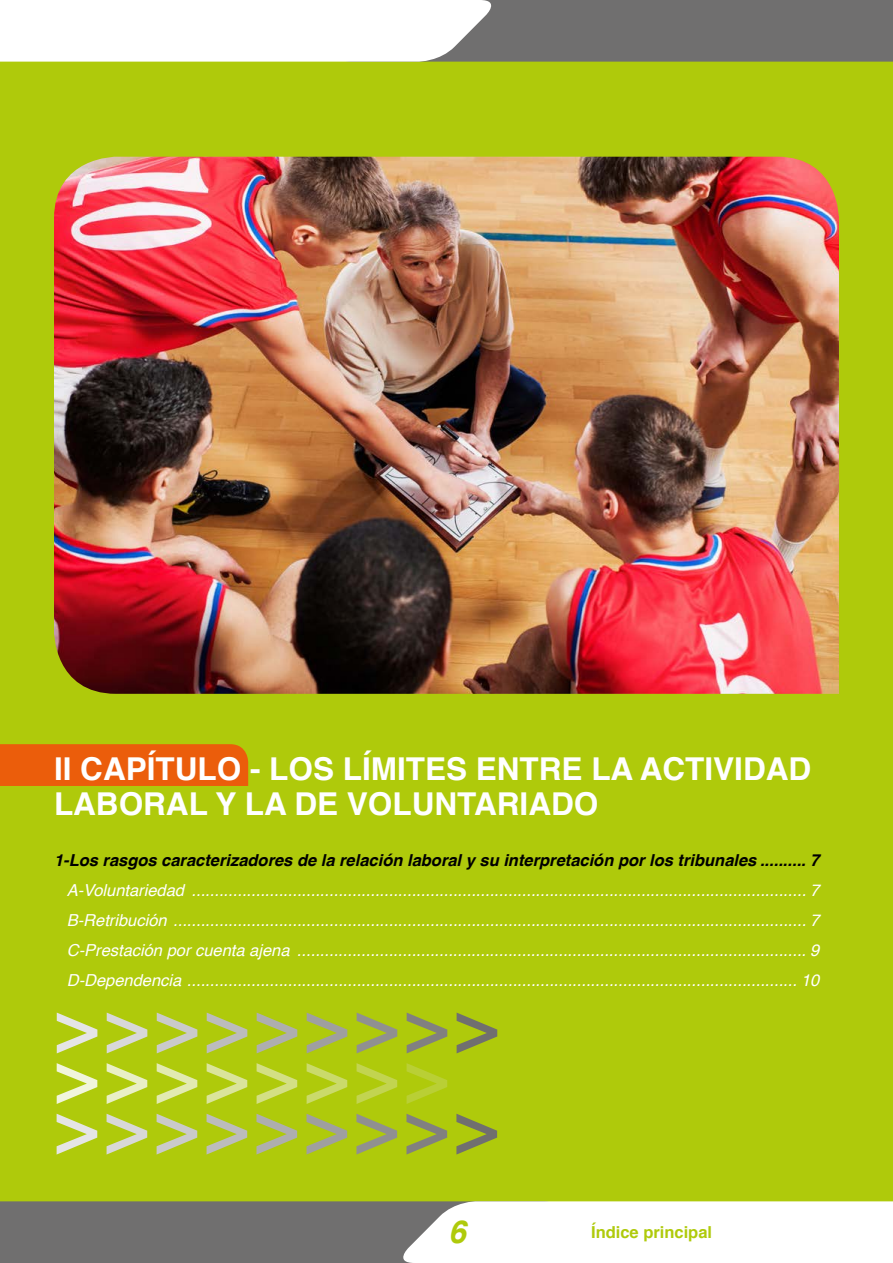
<style>
.page{position:relative;width:893px;height:1263px;background:#afca0b}
.page>*{position:absolute;margin:0;border:0;box-sizing:border-box;transform-origin:0 0}
.t1{font:700 31.5px/34.7px "Helvetica";color:#fff}
.t2{font:italic 700 31.5px "Helvetica";color:#afca0b}
.t3{font:italic 16.5px/30px "Helvetica";color:#fff;text-align:justify}
.t4{font:italic 700 16.5px "Helvetica";color:#000}
.t5{font:700 16.5px "Helvetica";color:#afca0b}
</style>
<div class="page">
<svg style="left:0;top:1201px;width:893px;height:62px;background:#babab9"></svg>
<img style="left:54px;top:157px;width:785px;height:537px">
<svg style="left:0;top:0;width:893px;height:62px;background:#babab9"></svg>
<div style="left:0;top:744px;width:248px;height:42px;background:#eb5d0b"></div>
<h1 class="t1" style="left:54px;top:752px;width:759px">II CAPÍTULO - LOS LÍMITES ENTRE LA ACTIVIDAD<br>LABORAL Y LA DE VOLUNTARIADO</h1>
<p class="t4" style="left:54px;top:847px;width:767px">1-Los rasgos caracterizadores de la relación laboral y su interpretación por los tribunales .......... 7</p>
<p class="t3" style="left:67px;top:876px;width:754px">A-Voluntariedad ...................................................................................................................................... 7<br>B-Retribución .......................................................................................................................................... 7<br>C-Prestación por cuenta ajena ............................................................................................................... 9<br>D-Dependencia ..................................................................................................................................... 10</p>
<h1 class="t2" style="left:448px;top:1206px;width:19px">6</h1>
<p class="t5" style="left:591px;top:1218px;width:123px">Índice principal</p>
</div>
